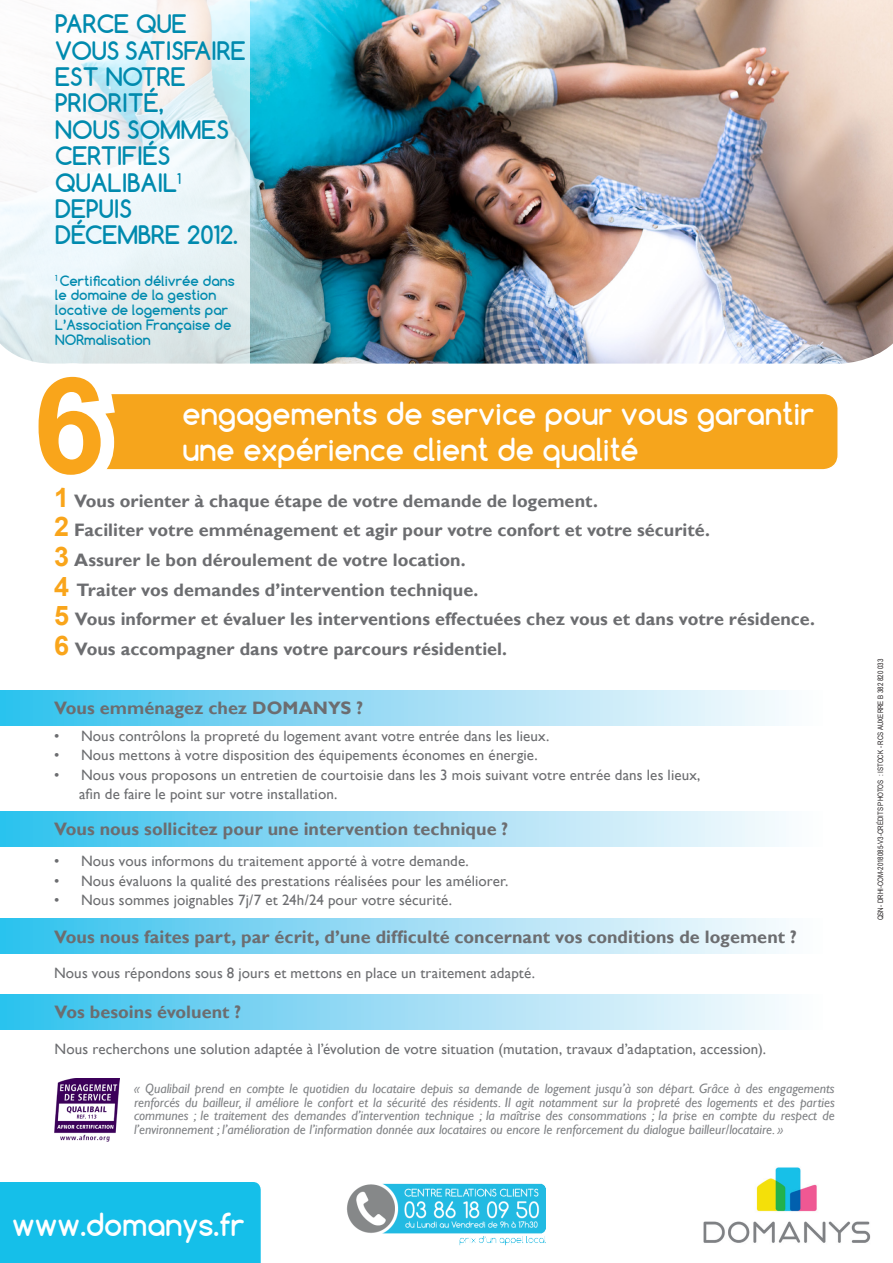
<style>
.page{position:relative;width:893px;height:1263px;background:#fff}
.page>*{position:absolute;margin:0;border:0;box-sizing:border-box;transform-origin:0 0}
.t1{font:700 133.95px "Arial";color:#f9a51b}
.t2{font:700 30px "Comfortaa";color:#fff}
.t3{font:700 24px/26.4px "Comfortaa";color:#008aae}
.t4{font:700 18px "Gill Sans";color:#6c6d70}
.t5{font:15px "Gill Sans";letter-spacing:.01em;color:#6c6d70}
.t6{font:italic 13.5px/13.5px "Gill Sans";color:#808285;text-align:justify}
.t7{font:700 13.5px/14.9px "Comfortaa";color:#008aae}
.t8{font:7.5px "Arial Narrow";color:#231f20}
.s1{font-family:"Arial";font-size:27px;color:#f9a51b}
</style>
<div class="page">
<img style="left:250px;top:0;width:643px;height:364px">
<img style="left:347px;top:1183px;width:198px;height:63px">
<img style="left:703px;top:1167px;width:168px;height:76px">
<div style="left:0;top:690px;width:839px;height:35px;background:linear-gradient(to right,#36c0ed,#fffdfe)"></div>
<div style="left:0;top:811px;width:839px;height:35px;background:linear-gradient(to right,#36c0ed,#fffdfe)"></div>
<div style="left:0;top:918px;width:840px;height:36px;background:linear-gradient(to right,#36c0ed,#fffdfe)"></div>
<svg style="left:0;top:0;width:250px;height:364px"></svg>
<img style="left:54px;top:1078px;width:65px;height:63px">
<div style="left:0;top:1182px;width:261px;height:81px;background:#15bfe9"></div>
<div style="left:0;top:994px;width:839px;height:36px;background:linear-gradient(to right,#35c0ed,#fffdfe)"></div>
<div style="left:82px;top:393px;width:756px;height:77px;background:#f6a51c;border-radius:15px"></div>
<div style="left:81px;top:393px;width:758px;height:78px;border:2px solid #fff;border-radius:15px"></div>
<svg style="left:4px;top:345px;width:132px;height:126px"></svg>
<p class="t3" style="left:55px;top:11px;width:192px">PARCE QUE<br>VOUS SATISFAIRE<br>EST NOTRE<br>PRIORITÉ,<br>NOUS SOMMES<br>CERTIFIÉS<br>QUALIBAIL<sup>1<br></sup>DEPUIS<br>DÉCEMBRE 2012.</p>
<p class="t7" style="left:55px;top:273px;width:181px"><sup>1</sup> Certification délivrée dans le domaine de la gestion locative de logements par<br>L’Association Française de<br>NORmalisation</p>
<p class="t1" style="left:33px;top:337px;width:74px">6</p>
<p class="t2" style="left:182px;top:395px;width:633px">engagements de service pour vous garantir</p>
<p class="t2" style="left:182px;top:431px;width:458px">une expérience client de qualité</p>
<p class="t4" style="left:54px;top:490px;width:545px"><span class="s1">1</span> Vous orienter à chaque étape de votre demande de logement.</p>
<p class="t4" style="left:54px;top:519px;width:657px"><span class="s1">2</span> Faciliter votre emménagement et agir pour votre confort et votre sécurité.</p>
<p class="t4" style="left:54px;top:549px;width:413px"><span class="s1">3</span> Assurer le bon déroulement de votre location.</p>
<p class="t4" style="left:54px;top:579px;width:426px"><span class="s1">4</span> Traiter vos demandes d’intervention technique.</p>
<p class="t4" style="left:54px;top:608px;width:762px"><span class="s1">5</span> Vous informer et évaluer les interventions effectuées chez vous et dans votre résidence.</p>
<p class="t4" style="left:54px;top:638px;width:455px"><span class="s1">6</span> Vous accompagner dans votre parcours résidentiel.</p>
<p class="t4" style="left:54px;top:697px;width:311px">Vous emménagez chez DOMANYS ?</p>
<p class="t5" style="left:54px;top:727px;width:497px">• Nous contrôlons la propreté du logement avant votre entrée dans les lieux.</p>
<p class="t5" style="left:54px;top:746px;width:485px">• Nous mettons à votre disposition des équipements économes en énergie.</p>
<p class="t5" style="left:54px;top:766px;width:648px">• Nous vous proposons un entretien de courtoisie dans les 3 mois suivant votre entrée dans les lieux,</p>
<p class="t5" style="left:79px;top:785px;width:260px">afin de faire le point sur votre installation.</p>
<p class="t4" style="left:54px;top:818px;width:456px">Vous nous sollicitez pour une intervention technique ?</p>
<p class="t5" style="left:54px;top:852px;width:416px">• Nous vous informons du traitement apporté à votre demande.</p>
<p class="t5" style="left:54px;top:872px;width:456px">• Nous évaluons la qualité des prestations réalisées pour les améliorer.</p>
<p class="t5" style="left:54px;top:891px;width:399px">• Nous sommes joignables 7j/7 et 24h/24 pour votre sécurité.</p>
<p class="t4" style="left:54px;top:926px;width:744px">Vous nous faites part, par écrit, d’une difficulté concernant vos conditions de logement ?</p>
<p class="t5" style="left:54px;top:964px;width:482px">Nous vous répondons sous 8 jours et mettons en place un traitement adapté.</p>
<p class="t4" style="left:55px;top:1001px;width:188px">Vos besoins évoluent ?</p>
<p class="t5" style="left:55px;top:1040px;width:713px">Nous recherchons une solution adaptée à l’évolution de votre situation (mutation, travaux d’adaptation, accession).</p>
<p class="t6" style="left:134px;top:1082px;width:702px">« Qualibail prend en compte le quotidien du locataire depuis sa demande de logement jusqu’à son départ. Grâce à des engagements renforcés du bailleur, il améliore le confort et la sécurité des résidents. Il agit notamment sur la propreté des logements et des parties communes ; le traitement des demandes d’intervention technique ; la maîtrise des consommations ; la prise en compte du respect de l’environnement ; l’amélioration de l’information donnée aux locataires ou encore le renforcement du dialogue bailleur/locataire. »</p>
<p class="t2" style="left:12px;top:1206px;width:234px">www.domanys.fr</p>
<p class="t8" style="left:875px;top:920px;width:263px;rotate:-90deg">QSN- DRHI-COM-2018085-V3-CRÉDITS PHOTOS : ISTOCK - RCS AUXERRE B 382 820 033</p>
</div>
